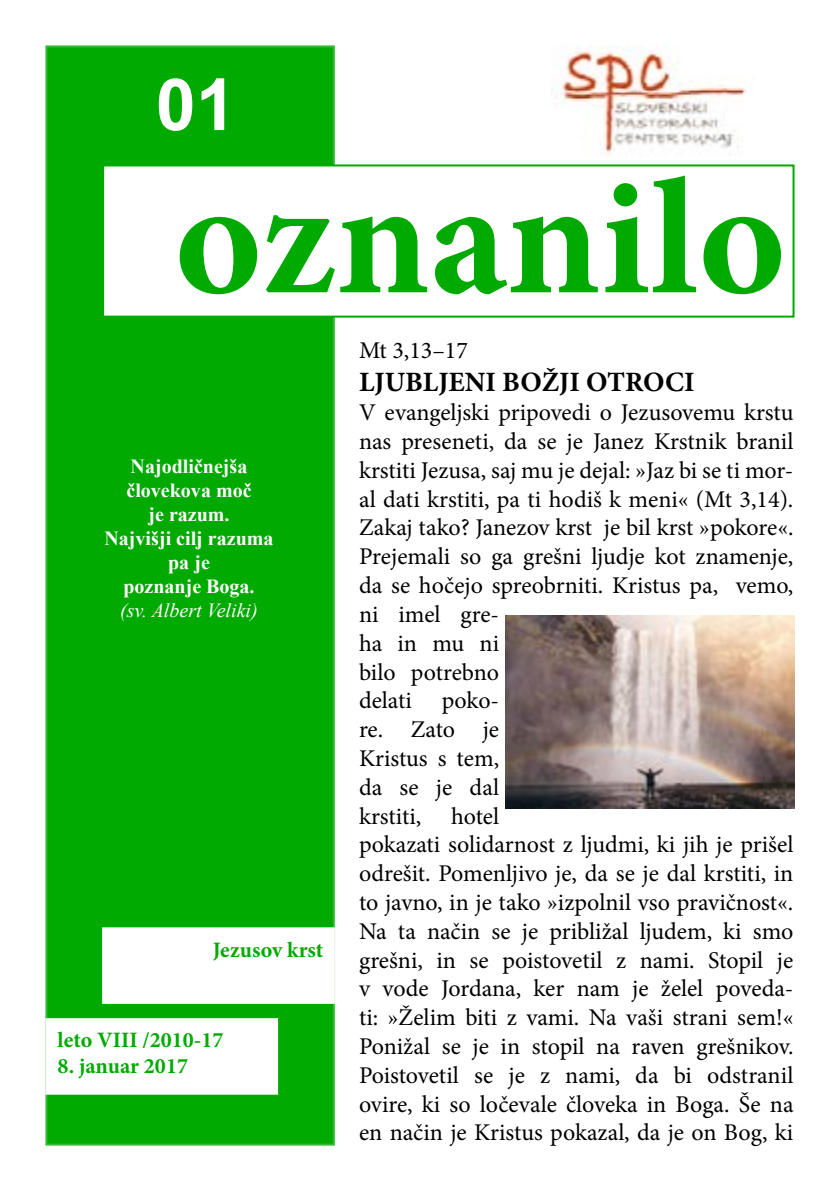
<style>
.page{position:relative;width:840px;height:1191px;background:#fff}
.page>*{position:absolute;margin:0;border:0;box-sizing:border-box;transform-origin:0 0}
.t1{font:700 166px "Minion Pro";color:#0a0}
.t2{font:700 72px "Arial";color:#fff}
.t3{font:700 28px "Minion Pro";color:#000}
.t4{font:24px/28.8px "Minion Pro";color:#000}
.t5{font:700 22px "Minion Pro";color:#0a0}
.t6{font:700 20px/24px "Times New Roman";color:#fff;text-align:center}
.t7{font:italic 20px "Times New Roman";color:#fff}
</style>
<div class="page">
<div style="left:45px;top:45px;width:289px;height:1100px;background:#0a0;border:2px solid #3b3"></div>
<div style="left:102px;top:164px;width:692px;height:154px;background:#fff;border:2px solid #0a0"></div>
<img style="left:551px;top:45px;width:195px;height:111px">
<div style="left:45px;top:1018px;width:233px;height:76px;background:#fff;border:2px solid #fff"></div>
<div style="left:102px;top:927px;width:232px;height:77px;background:#fff;border:2px solid #fff"></div>
<img style="left:505px;top:615px;width:289px;height:193px">
<h2 class="t2" style="left:156px;top:57px;width:82px">01</h2>
<h1 class="t1" style="left:175px;top:122px;width:612px">oznanilo</h1>
<p class="t6" style="left:104px;top:454px;width:170px">Najodličnejša človekova moč<br>je razum.<br>Najvišji cilj razuma pa je<br>poznanje Boga.</p>
<p class="t7" style="left:120px;top:596px;width:139px">(sv. Albert Veliki)</p>
<p class="t5" style="left:213px;top:935px;width:112px">Jezusov krst</p>
<p class="t5" style="left:58px;top:1024px;width:167px">leto VIII /2010-17</p>
<p class="t5" style="left:58px;top:1051px;width:132px">8. januar 2017</p>
<p class="t4" style="left:359px;top:336px;width:110px">Mt 3,13–17</p>
<p class="t3" style="left:359px;top:363px;width:337px">LJUBLJENI BOŽJI OTROCI</p>
<p class="t4" style="left:359px;top:398px;width:436px">V evangeljski pripovedi o Jezusovemu krstu nas preseneti, da se je Janez Krstnik branil krstiti Jezusa, saj mu je dejal: »Jaz bi se ti mor&shy;al dati krstiti, pa ti hodiš k meni« (Mt 3,14).<br>Zakaj tako? Janezov krst je bil krst »pokore«.<br>Prejemali so ga grešni ljudje kot znamenje, da se hočejo spreobrniti. Kristus pa, vemo, ni imel gre-<br>ha in mu ni<br>bilo potrebno<br>delati poko-<br>re. Zato je<br>Kristus s tem,<br>da se je dal<br>krstiti, hotel<br>pokazati solidarnost z ljudmi, ki jih je prišel odrešit. Pomenljivo je, da se je dal krstiti, in to javno, in je tako »izpolnil vso pravičnost«.<br>Na ta način se je približal ljudem, ki smo grešni, in se poistovetil z nami. Stopil je v vode Jordana, ker nam je želel poveda&shy;ti: »Želim biti z vami. Na vaši strani sem!« Ponižal se je in stopil na raven grešnikov.<br>Poistovetil se je z nami, da bi odstranil ovire, ki so ločevale človeka in Boga. Še na en način je Kristus pokazal, da je on Bog, ki</p>
</div>
